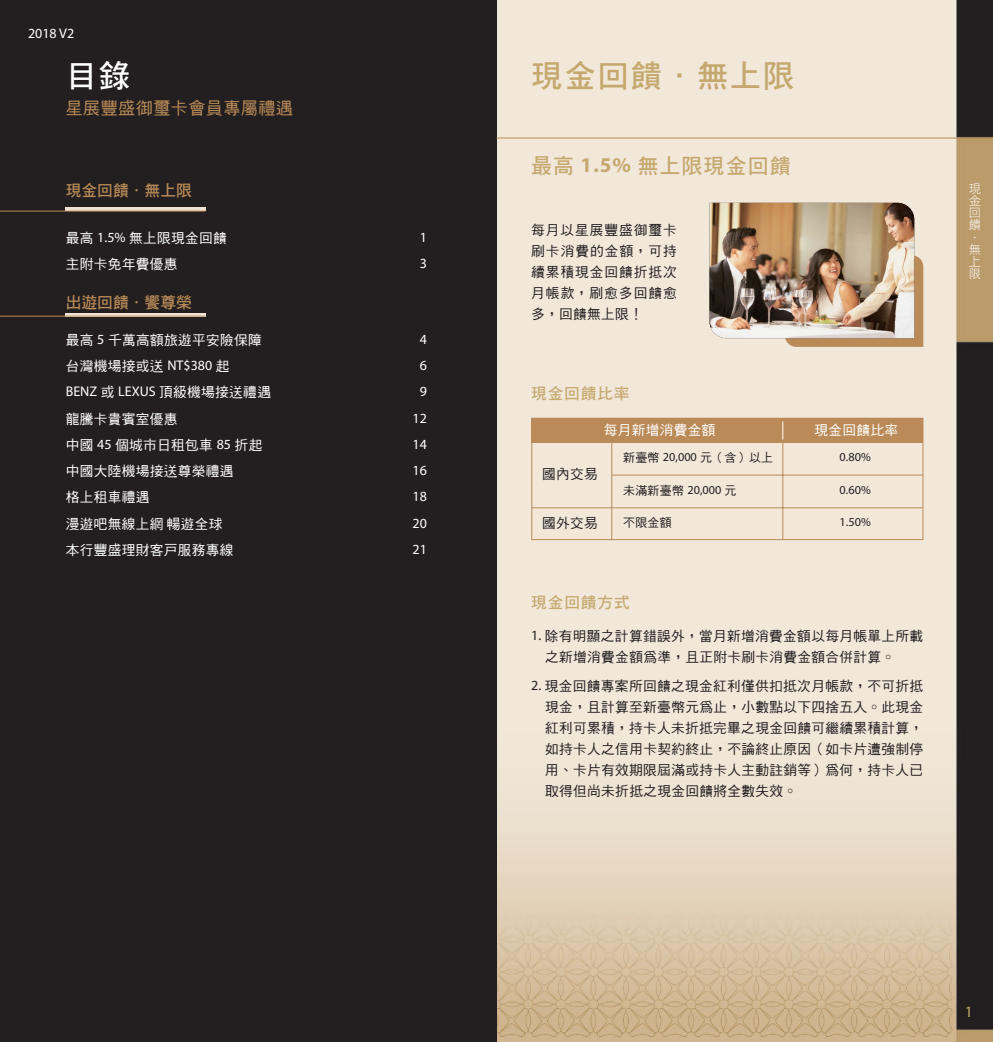
<style>
.page{position:relative;width:993px;height:1042px;background:#fff}
.page>*{position:absolute;margin:0;border:0;box-sizing:border-box;transform-origin:0 0}
.t1{font:31.5px "DF Hei Bd HK BF";letter-spacing:.05em;color:#c5a86e}
.t2{font:31.5px "DF Hei Bd HK BF";color:#fff}
.t3{font:21px "DF Hei Bd HK BF";letter-spacing:.05em;color:#c5a86e}
.t4{font:500 17.5px "Hei";color:#ba8b58}
.t5{font:15.75px "DF Hei Bd HK BF";color:#ba8b58}
.t6{font:15.75px "DF Hei Bd HK BF";letter-spacing:.05em;color:#c5a86e}
.t7{font:15.75px "Myriad Pro";color:#c5a86e}
.t8{font:500 14px/21px "Hei";color:#231f20;text-align:justify}
.t9{font:500 14px "Hei";color:#fff}
.t10{font:14px "Myriad Pro";color:#fff}
.t11{font:500 12.25px "Hei";color:#231f20}
.t12{font:12.25px "Myriad Pro";color:#231f20}
.t13{font:12.25px/12.2px "DF Hei Std W3";color:#fff}
.s1{font-family:"Myriad Pro";font-weight:400}
.s2{font-family:"Hei";font-weight:500}
.s3{font-family:"Myriad Pro";font-weight:700}
</style>
<div class="page">
<img style="left:496px;top:0;width:496px;height:1042px">
<div style="left:0;top:0;width:496px;height:1042px;background:#231f20"></div>
<hr style="left:496px;top:138px;width:496px;height:1px;background:#ba8b58">
<hr style="left:65px;top:207px;width:140px;height:3px;background:#f0e2d2">
<hr style="left:0;top:211px;width:205px;height:1px;background:#ba8b58">
<hr style="left:65px;top:313px;width:140px;height:3px;background:#f0e2d2">
<hr style="left:0;top:316px;width:205px;height:1px;background:#ba8b58">
<div style="left:531px;top:418px;width:392px;height:122px;border:1px solid #ba8b58"></div>
<div style="left:531px;top:418px;width:391px;height:25px;background:#ba8b58"></div>
<hr style="left:611px;top:441px;width:1px;height:99px;background:#ba8b58">
<svg style="left:782px;top:421px;width:1px;height:18px"></svg>
<hr style="left:782px;top:442px;width:1px;height:97px;background:#ba8b58">
<hr style="left:531px;top:507px;width:391px;height:1px;background:#ba8b58">
<hr style="left:612px;top:475px;width:310px;height:1px;background:#ba8b58">
<svg style="left:709px;top:203px;width:214px;height:144px;background:#ccae8c"></svg>
<img style="left:709px;top:203px;width:204px;height:135px">
<p class="t10" style="left:28px;top:25px;width:48px">2018 V2</p>
<p class="t2" style="left:66px;top:60px;width:66px">目錄</p>
<p class="t1" style="left:531px;top:60px;width:265px">現金回饋．無上限</p>
<p class="t4" style="left:66px;top:99px;width:229px">星展豐盛御璽卡會員專屬禮遇</p>
<p class="t5" style="left:66px;top:182px;width:127px">現金回饋．無上限</p>
<p class="t9" style="left:66px;top:230px;width:163px">最高 <span class="s1">1.5%</span> 無上限現金回饋</p>
<p class="t9" style="left:66px;top:257px;width:113px">主附卡免年費優惠</p>
<p class="t5" style="left:66px;top:294px;width:127px">出遊回饋．饗尊榮</p>
<p class="t9" style="left:66px;top:333px;width:198px">最高 <span class="s1">5</span> 千萬高額旅遊平安險保障</p>
<p class="t9" style="left:66px;top:359px;width:165px">台灣機場接或送 <span class="s1">NT$380</span> 起</p>
<p class="t10" style="left:66px;top:383px;width:207px">BENZ <span class="s2">或</span> LEXUS <span class="s2">頂級機場接送禮遇</span></p>
<p class="t9" style="left:66px;top:411px;width:113px">龍騰卡貴賓室優惠</p>
<p class="t9" style="left:66px;top:438px;width:198px">中國 <span class="s1">45</span> 個城市日租包車 <span class="s1">85</span> 折起</p>
<p class="t9" style="left:66px;top:464px;width:169px">中國大陸機場接送尊榮禮遇</p>
<p class="t9" style="left:66px;top:490px;width:85px">格上租車禮遇</p>
<p class="t9" style="left:66px;top:516px;width:158px">漫遊吧無線上網暢遊全球</p>
<p class="t9" style="left:66px;top:543px;width:169px">本行豐盛理財客戶服務專線</p>
<p class="t10" style="left:419px;top:228px;width:9px">1</p>
<p class="t10" style="left:419px;top:255px;width:9px">3</p>
<p class="t10" style="left:419px;top:330px;width:9px">4</p>
<p class="t10" style="left:419px;top:357px;width:9px">6</p>
<p class="t10" style="left:419px;top:383px;width:9px">9</p>
<p class="t10" style="left:412px;top:409px;width:16px">12</p>
<p class="t10" style="left:412px;top:435px;width:16px">14</p>
<p class="t10" style="left:412px;top:462px;width:16px">16</p>
<p class="t10" style="left:412px;top:488px;width:16px">18</p>
<p class="t10" style="left:412px;top:514px;width:16px">20</p>
<p class="t10" style="left:412px;top:540px;width:16px">21</p>
<p class="t3" style="left:531px;top:155px;width:261px">最高 <span class="s3">1.5%</span> 無上限現金回饋</p>
<p class="t8" style="left:531px;top:219px;width:147px">每月以星展豐盛御璽卡刷卡消費的金額，可持續累積現金回饋折抵次月帳款，刷愈多回饋愈多，回饋無上限！</p>
<p class="t6" style="left:531px;top:385px;width:100px">現金回饋比率</p>
<p class="t9" style="left:603px;top:423px;width:113px">每月新增消費金額</p>
<p class="t9" style="left:814px;top:423px;width:85px">現金回饋比率</p>
<p class="t8" style="left:542px;top:463px;width:57px">國內交易</p>
<p class="t8" style="left:542px;top:512px;width:57px">國外交易</p>
<p class="t11" style="left:623px;top:451px;width:152px">新臺幣 <span class="s1">20,000</span> 元（含）以上</p>
<p class="t11" style="left:623px;top:484px;width:115px">未滿新臺幣 <span class="s1">20,000</span> 元</p>
<p class="t11" style="left:623px;top:516px;width:50px">不限金額</p>
<p class="t6" style="left:531px;top:594px;width:100px">現金回饋方式</p>
<p class="t12" style="left:839px;top:450px;width:33px">0.80%</p>
<p class="t12" style="left:839px;top:482px;width:33px">0.60%</p>
<p class="t12" style="left:839px;top:514px;width:33px">1.50%</p>
<p class="t8" style="left:545px;top:625px;width:379px;text-indent:-14px"><span class="s1">1.</span> 除有明顯之計算錯誤外，當月新增消費金額以每月帳單上所載之新增消費金額為準，且正附卡刷卡消費金額合併計算。</p>
<p class="t8" style="left:545px;top:675px;width:379px;text-indent:-14px"><span class="s1">2.</span> 現金回饋專案所回饋之現金紅利僅供扣抵次月帳款，不可折抵現金，且計算至新臺幣元為止，小數點以下四捨五入。此現金紅利可累積，持卡人未折抵完畢之現金回饋可繼續累積計算，如持卡人之信用卡契約終止，不論終止原因（如卡片遭強制停用、卡片有效期限屆滿或持卡人主動註銷等）為何，持卡人已取得但尚未折抵之現金回饋將全數失效。</p>
<p class="t13" style="left:968px;top:182px;width:13px">現金回饋．無上限</p>
<p class="t7" style="left:964px;top:1002px;width:10px">1</p>
</div>
